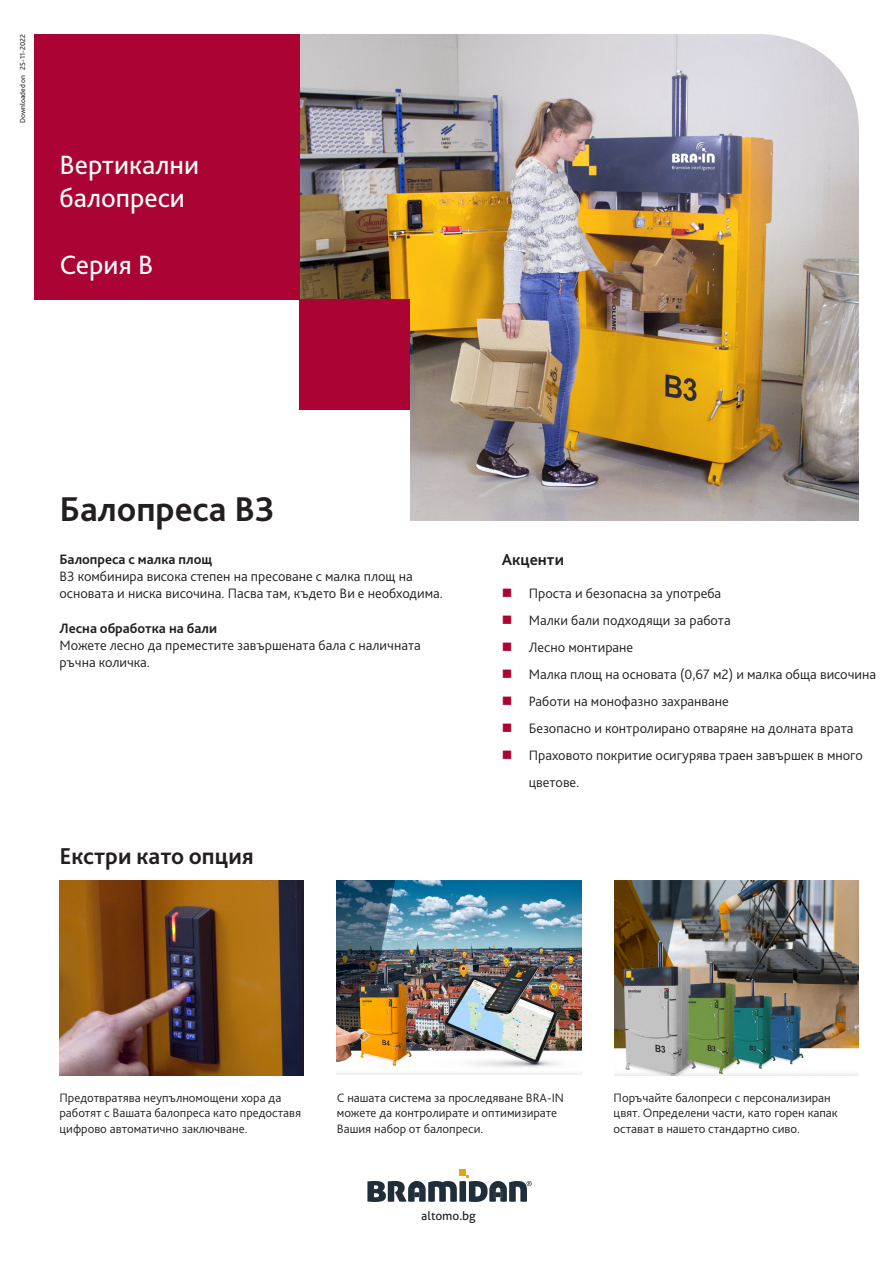
<style>
.page{position:relative;width:893px;height:1263px;background:#fff}
.page>*{position:absolute;margin:0;border:0;box-sizing:border-box;transform-origin:0 0}
.t1{font:700 36px "Bliss Pro";color:#231f20}
.t2{font:27.75px/33.3px "Bliss Pro";color:#fff}
.t3{font:700 24px "Bliss Pro";color:#231f20}
.t4{font:700 16.5px "Bliss Pro";color:#231f20}
.t5{font:300 14.25px/27px "Bliss Pro";color:#231f20}
.t6{font:700 14.25px "Bliss Pro";color:#231f20}
.t7{font:300 12.75px/15.3px "Bliss Pro";color:#231f20}
.t8{font:12px "Aller";color:#231f20}
.t9{font:7.5px "Bliss Pro";color:#231f20}
</style>
<div class="page">
<img style="left:299px;top:34px;width:560px;height:486px">
<img style="left:60px;top:880px;width:244px;height:195px">
<img style="left:337px;top:880px;width:244px;height:195px">
<img style="left:614px;top:880px;width:245px;height:195px">
<div style="left:298px;top:410px;width:112px;height:113px;background:#fff"></div>
<svg style="left:761px;top:34px;width:98px;height:98px"></svg>
<div style="left:459px;top:1169px;width:7px;height:6px;background:#ee9e18"></div>
<svg style="left:367px;top:1175px;width:165px;height:27px"></svg>
<div style="left:34px;top:34px;width:265px;height:265px;background:#ab0333"></div>
<div style="left:299px;top:299px;width:111px;height:111px;background:#ab0333"></div>
<p class="t9" style="left:18px;top:123px;width:90px;rotate:-90deg">Downloaded on 25-11-2022</p>
<h2 class="t2" style="left:60px;top:147px;width:141px">Вертикални балопреси</h2>
<h2 class="t2" style="left:60px;top:247px;width:95px">Серия B</h2>
<h1 class="t1" style="left:60px;top:486px;width:217px">Балопреса B3</h1>
<p class="t6" style="left:60px;top:550px;width:154px">Балопреса с малка площ</p>
<p class="t5" style="left:60px;top:568px;width:385px;line-height:17.1px">B3 комбинира висока степен на пресоване с малка площ на основата и ниска височина. Пасва там, където Ви е необходима.</p>
<p class="t6" style="left:60px;top:619px;width:159px">Лесна обработка на бали</p>
<p class="t5" style="left:60px;top:636px;width:363px;line-height:17.1px">Можете лесно да преместите завършената бала с наличната ръчна количка.</p>
<h3 class="t3" style="left:60px;top:841px;width:196px">Екстри като опция</h3>
<p class="t4" style="left:502px;top:550px;width:64px">Акценти</p>
<p class="t5" style="left:529px;top:579px;width:349px">Проста и безопасна за употреба<br>Малки бали подходящи за работа<br>Лесно монтиране<br>Малка площ на основата (0,67 м2) и малка обща височина Работи на монофазно захранване<br>Безопасно и контролирано отваряне на долната врата Праховото покритие осигурява траен завършек в много цветове.</p>
<p class="t7" style="left:60px;top:1090px;width:243px">Предотвратява неупълномощени хора да работят с Вашата балопреса като предоставя цифрово автоматично заключване.</p>
<p class="t7" style="left:337px;top:1090px;width:229px">С нашата система за проследяване BRA-IN можете да контролирате и оптимизирате<br>Вашия набор от балопреси.</p>
<p class="t8" style="left:421px;top:1208px;width:56px">altomo.bg</p>
<p class="t7" style="left:614px;top:1090px;width:226px">Поръчайте балопреси с персонализиран цвят. Определени части, като горен капак остават в нашето стандартно сиво.</p>
</div>
